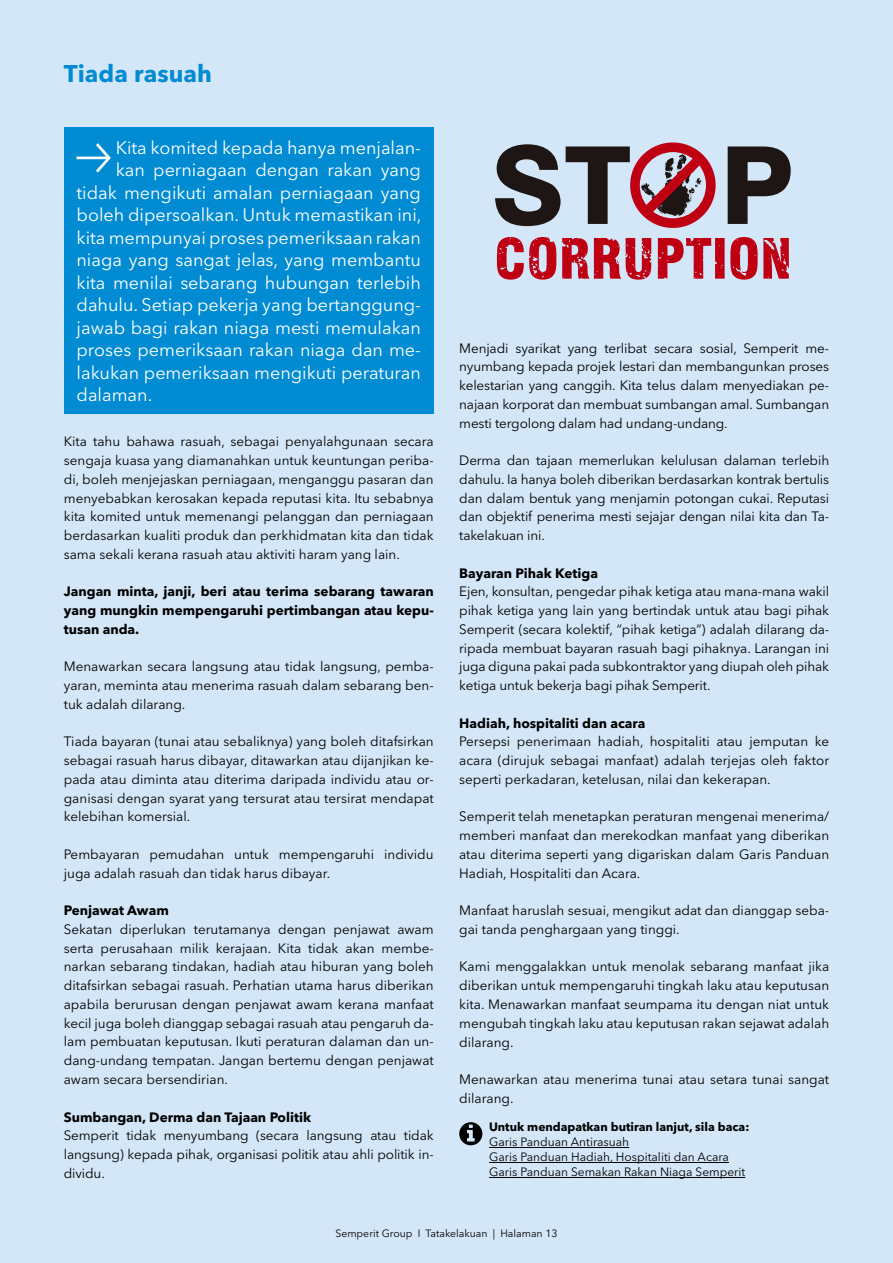
<style>
.page{position:relative;width:893px;height:1263px;background:#d4e7f8}
.page>*{position:absolute;margin:0;border:0;box-sizing:border-box;transform-origin:0 0}
.t1{font:700 24px "Avenir Next LT Pro";letter-spacing:.005em;color:#008bd2}
.t2{font:18px "Avenir Next LT Pro";color:#fff}
.t3{font:13.5px/18.8px "Avenir Next LT Pro";color:#000;text-align:justify}
.t4{font:700 13.5px/18.8px "Avenir Next LT Pro";color:#000;text-align:justify}
.t5{font:12px/15px "Avenir Next LT Pro";color:#000}
.t6{font:700 12px "Avenir Next LT Pro";color:#000}
.t7{font:10.5px "Avenir Next LT Pro";color:#000}
</style>
<div class="page">
<hr style="left:489px;top:1147px;width:140px;height:1px;background:#000">
<hr style="left:489px;top:1162px;width:240px;height:1px;background:#000">
<hr style="left:489px;top:1177px;width:256px;height:1px;background:#000">
<svg style="left:459px;top:1122px;width:23px;height:23px"></svg>
<svg style="left:497px;top:237px;width:292px;height:43px"></svg>
<svg style="left:728px;top:146px;width:63px;height:78px"></svg>
<svg style="left:495px;top:142px;width:221px;height:86px"></svg>
<div style="left:64px;top:128px;width:370px;height:286px;background:#008bd2"></div>
<h1 class="t1" style="left:64px;top:59px;width:150px">Tiada rasuah</h1>
<h2 class="t2" style="left:116px;top:137px;width:307px">Kita komited kepada hanya menjalan-</h2>
<h2 class="t2" style="left:116px;top:159px;width:307px">kan perniagaan dengan rakan yang</h2>
<h2 class="t2" style="left:77px;top:182px;width:346px">tidak mengikuti amalan perniagaan yang</h2>
<h2 class="t2" style="left:77px;top:204px;width:346px">boleh dipersoalkan. Untuk memastikan ini,</h2>
<h2 class="t2" style="left:77px;top:227px;width:346px">kita mempunyai proses pemeriksaan rakan</h2>
<h2 class="t2" style="left:77px;top:249px;width:346px">niaga yang sangat jelas, yang membantu</h2>
<h2 class="t2" style="left:77px;top:272px;width:346px">kita menilai sebarang hubungan terlebih</h2>
<h2 class="t2" style="left:77px;top:294px;width:346px">dahulu. Setiap pekerja yang bertanggung-</h2>
<h2 class="t2" style="left:77px;top:317px;width:346px">jawab bagi rakan niaga mesti memulakan</h2>
<h2 class="t2" style="left:77px;top:339px;width:346px">proses pemeriksaan rakan niaga dan me-</h2>
<h2 class="t2" style="left:77px;top:362px;width:346px">lakukan pemeriksaan mengikuti peraturan</h2>
<h2 class="t2" style="left:77px;top:384px;width:77px">dalaman.</h2>
<p class="t3" style="left:64px;top:432px;width:371px">Kita tahu bahawa rasuah, sebagai penyalahgunaan secara sengaja kuasa yang diamanahkan untuk keuntungan periba&shy;di, boleh menjejaskan perniagaan, menganggu pasaran dan menyebabkan kerosakan kepada reputasi kita. Itu sebabnya kita komited untuk memenangi pelanggan dan perniagaan berdasarkan kualiti produk dan perkhidmatan kita dan tidak sama sekali kerana rasuah atau aktiviti haram yang lain.</p>
<p class="t4" style="left:64px;top:582px;width:371px">Jangan minta, janji, beri atau terima sebarang tawaran yang mungkin mempengaruhi pertimbangan atau kepu&shy;tusan anda.</p>
<p class="t3" style="left:64px;top:657px;width:371px">Menawarkan secara langsung atau tidak langsung, pemba&shy;yaran, meminta atau menerima rasuah dalam sebarang ben&shy;tuk adalah dilarang.</p>
<p class="t3" style="left:64px;top:732px;width:371px">Tiada bayaran (tunai atau sebaliknya) yang boleh ditafsirkan sebagai rasuah harus dibayar, ditawarkan atau dijanjikan ke&shy;pada atau diminta atau diterima daripada individu atau or&shy;ganisasi dengan syarat yang tersurat atau tersirat mendapat kelebihan komersial.</p>
<p class="t3" style="left:64px;top:845px;width:371px">Pembayaran pemudahan untuk mempengaruhi individu juga adalah rasuah dan tidak harus dibayar.</p>
<p class="t4" style="left:64px;top:901px;width:107px">Penjawat Awam</p>
<p class="t3" style="left:64px;top:920px;width:371px">Sekatan diperlukan terutamanya dengan penjawat awam serta perusahaan milik kerajaan. Kita tidak akan membe&shy;narkan sebarang tindakan, hadiah atau hiburan yang boleh ditafsirkan sebagai rasuah. Perhatian utama harus diberikan apabila berurusan dengan penjawat awam kerana manfaat kecil juga boleh dianggap sebagai rasuah atau pengaruh da&shy;lam pembuatan keputusan. Ikuti peraturan dalaman dan un&shy;dang-undang tempatan. Jangan bertemu dengan penjawat awam secara bersendirian.</p>
<p class="t4" style="left:64px;top:1107px;width:249px">Sumbangan, Derma dan Tajaan Politik</p>
<p class="t3" style="left:64px;top:1126px;width:371px">Semperit tidak menyumbang (secara langsung atau tidak langsung) kepada pihak, organisasi politik atau ahli politik in&shy;dividu.</p>
<p class="t3" style="left:459px;top:338px;width:371px">Menjadi syarikat yang terlibat secara sosial, Semperit me&shy;nyumbang kepada projek lestari dan membangunkan proses kelestarian yang canggih. Kita telus dalam menyediakan pe&shy;najaan korporat dan membuat sumbangan amal. Sumbangan mesti tergolong dalam had undang-undang.</p>
<p class="t3" style="left:459px;top:451px;width:371px">Derma dan tajaan memerlukan kelulusan dalaman terlebih dahulu. Ia hanya boleh diberikan berdasarkan kontrak bertulis dan dalam bentuk yang menjamin potongan cukai. Reputasi dan objektif penerima mesti sejajar dengan nilai kita dan Ta&shy;takelakuan ini.</p>
<p class="t4" style="left:459px;top:563px;width:140px">Bayaran Pihak Ketiga</p>
<p class="t3" style="left:459px;top:582px;width:371px">Ejen, konsultan, pengedar pihak ketiga atau mana-mana wakil pihak ketiga yang lain yang bertindak untuk atau bagi pihak Semperit (secara kolektif, “pihak ketiga”) adalah dilarang da&shy;ripada membuat bayaran rasuah bagi pihaknya. Larangan ini juga diguna pakai pada subkontraktor yang diupah oleh pihak ketiga untuk bekerja bagi pihak Semperit.</p>
<p class="t4" style="left:459px;top:713px;width:188px">Hadiah, hospitaliti dan acara</p>
<p class="t3" style="left:459px;top:732px;width:371px">Persepsi penerimaan hadiah, hospitaliti atau jemputan ke acara (dirujuk sebagai manfaat) adalah terjejas oleh faktor seperti perkadaran, ketelusan, nilai dan kekerapan.</p>
<p class="t3" style="left:459px;top:807px;width:371px">Semperit telah menetapkan peraturan mengenai menerima/ memberi manfaat dan merekodkan manfaat yang diberikan atau diterima seperti yang digariskan dalam Garis Panduan Hadiah, Hospitaliti dan Acara.</p>
<p class="t3" style="left:459px;top:901px;width:371px">Manfaat haruslah sesuai, mengikut adat dan dianggap seba&shy;gai tanda penghargaan yang tinggi.</p>
<p class="t3" style="left:459px;top:957px;width:371px">Kami menggalakkan untuk menolak sebarang manfaat jika diberikan untuk mempengaruhi tingkah laku atau keputusan kita. Menawarkan manfaat seumpama itu dengan niat untuk mengubah tingkah laku atau keputusan rakan sejawat adalah dilarang.</p>
<p class="t3" style="left:459px;top:1070px;width:371px">Menawarkan atau menerima tunai atau setara tunai sangat dilarang.</p>
<p class="t6" style="left:489px;top:1120px;width:262px">Untuk mendapatkan butiran lanjut, sila baca:</p>
<p class="t5" style="left:489px;top:1134px;width:258px">Garis Panduan Antirasuah<br>Garis Panduan Hadiah, Hospitaliti dan Acara<br>Garis Panduan Semakan Rakan Niaga Semperit</p>
<p class="t7" style="left:335px;top:1227px;width:224px">Semperit Group I Tatakelakuan | Halaman 13</p>
</div>
